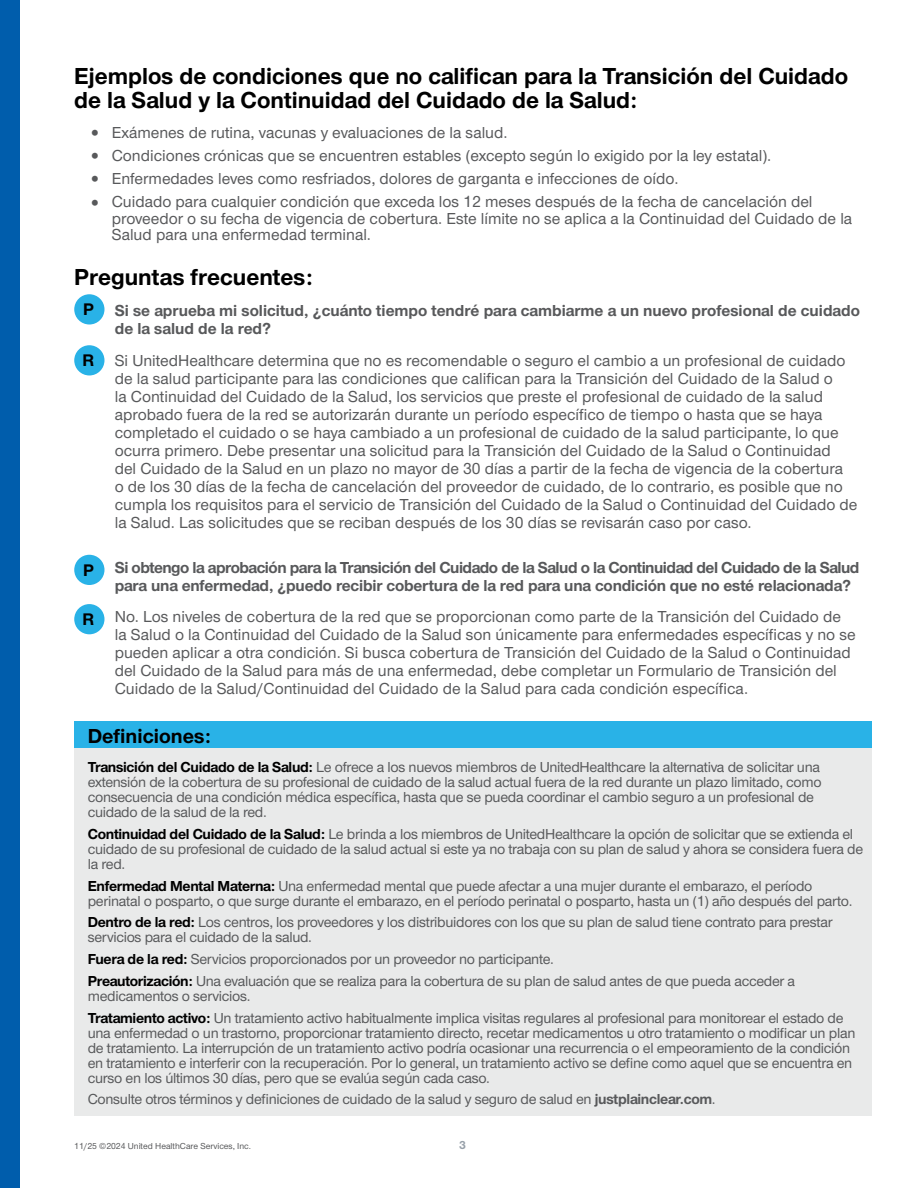
<style>
.page{position:relative;width:918px;height:1188px;background:#fff}
.page>*{position:absolute;margin:0;border:0;box-sizing:border-box;transform-origin:0 0}
.t1{font:700 24px/24px "UHC Sans";color:#000}
.t2{font:700 21px "UHC Sans";color:#000}
.t3{font:700 17.4px "UHC Sans";color:#000}
.t4{font:500 16.5px/18px "UHC Sans";color:#58595b}
.t5{font:700 16.5px/18px "UHC Sans";letter-spacing:-.03em;color:#58595b}
.t6{font:700 16.5px/18px "UHC Sans";letter-spacing:-.01em;color:#58595b}
.t7{font:500 15px/15px "UHC Sans";letter-spacing:-.02em;color:#58595b}
.t8{font:700 12px "UHC Sans";color:#97a0a9}
.s1{font-size:21.45px}
.s2{font-weight:700;color:#000}
.s3{font-weight:700}
</style>
<div class="page">
<div style="left:0;top:0;width:20px;height:1188px;background:#005dac"></div>
<div style="left:74px;top:721px;width:798px;height:39px;background:#29b2e7"></div>
<div style="left:74px;top:749px;width:798px;height:80px;background:#e9eaea"></div>
<div style="left:74px;top:815px;width:798px;height:66px;background:#e9eaea"></div>
<div style="left:74px;top:867px;width:798px;height:50px;background:#e9eaea"></div>
<div style="left:74px;top:904px;width:798px;height:50px;background:#e9eaea"></div>
<div style="left:74px;top:941px;width:798px;height:35px;background:#e9eaea"></div>
<div style="left:74px;top:962px;width:798px;height:51px;background:#e9eaea"></div>
<div style="left:74px;top:999px;width:798px;height:95px;background:#e9eaea"></div>
<div style="left:74px;top:1081px;width:798px;height:35px;background:#e9eaea"></div>
<div style="left:74px;top:294px;width:30px;height:31px;background:#29b2e7;border-radius:50%"></div>
<div style="left:74px;top:345px;width:30px;height:30px;background:#29b2e7;border-radius:50%"></div>
<div style="left:74px;top:555px;width:30px;height:30px;background:#29b2e7;border-radius:50%"></div>
<div style="left:74px;top:604px;width:30px;height:30px;background:#29b2e7;border-radius:50%"></div>
<h1 class="t1" style="left:74px;top:63px;width:775px">Ejemplos de condiciones que no califican para la Transición del Cuidado de la Salud y la Continuidad del Cuidado de la Salud:</h1>
<p class="t4" style="left:88px;top:122px;width:421px"><span class="s1">•</span> Exámenes de rutina, vacunas y evaluaciones de la salud.</p>
<p class="t4" style="left:88px;top:146px;width:685px"><span class="s1">•</span> Condiciones crónicas que se encuentren estables (excepto según lo exigido por la ley estatal).</p>
<p class="t4" style="left:88px;top:169px;width:592px"><span class="s1">•</span> Enfermedades leves como resfriados, dolores de garganta e infecciones de oído.</p>
<p class="t4" style="left:112px;top:193px;width:742px;line-height:16.5px;text-indent:-24px"><span class="s1">•</span> Cuidado para cualquier condición que exceda los 12 meses después de la fecha de cancelación del proveedor o su fecha de vigencia de cobertura. Este límite no se aplica a la Continuidad del Cuidado de la<br>Salud para una enfermedad terminal.</p>
<h1 class="t1" style="left:74px;top:264px;width:240px">Preguntas frecuentes:</h1>
<p class="t6" style="left:115px;top:301px;width:747px">Si se aprueba mi solicitud, ¿cuánto tiempo tendré para cambiarme a un nuevo profesional de cuidado de la salud de la red?</p>
<p class="t4" style="left:115px;top:350px;width:744px">Si UnitedHealthcare determina que no es recomendable o seguro el cambio a un profesional de cuidado de la salud participante para las condiciones que califican para la Transición del Cuidado de la Salud o<br>la Continuidad del Cuidado de la Salud, los servicios que preste el profesional de cuidado de la salud aprobado fuera de la red se autorizarán durante un período específico de tiempo o hasta que se haya completado el cuidado o se haya cambiado a un profesional de cuidado de la salud participante, lo que ocurra primero. Debe presentar una solicitud para la Transición del Cuidado de la Salud o Continuidad<br>del Cuidado de la Salud en un plazo no mayor de 30 días a partir de la fecha de vigencia de la cobertura<br>o de los 30 días de la fecha de cancelación del proveedor de cuidado, de lo contrario, es posible que no cumpla los requisitos para el servicio de Transición del Cuidado de la Salud o Continuidad del Cuidado de la Salud. Las solicitudes que se reciban después de los 30 días se revisarán caso por caso.</p>
<p class="t5" style="left:115px;top:557px;width:746px">Si obtengo la aprobación para la Transición del Cuidado de la Salud o la Continuidad del Cuidado de la Salud para una enfermedad, ¿puedo recibir cobertura de la red para una condición que no esté relacionada?</p>
<p class="t4" style="left:115px;top:607px;width:742px">No. Los niveles de cobertura de la red que se proporcionan como parte de la Transición del Cuidado de la Salud o la Continuidad del Cuidado de la Salud son únicamente para enfermedades específicas y no se pueden aplicar a otra condición. Si busca cobertura de Transición del Cuidado de la Salud o Continuidad del Cuidado de la Salud para más de una enfermedad, debe completar un Formulario de Transición del Cuidado de la Salud/Continuidad del Cuidado de la Salud para cada condición específica.</p>
<p class="t2" style="left:88px;top:722px;width:125px">Definiciones:</p>
<p class="t7" style="left:88px;top:759px;width:735px"><span class="s2">Transición del Cuidado de la Salud:</span> Le ofrece a los nuevos miembros de UnitedHealthcare la alternativa de solicitar una extensión de la cobertura de su profesional de cuidado de la salud actual fuera de la red durante un plazo limitado, como consecuencia de una condición médica específica, hasta que se pueda coordinar el cambio seguro a un profesional de cuidado de la salud de la red.</p>
<p class="t7" style="left:88px;top:826px;width:777px"><span class="s2">Continuidad del Cuidado de la Salud:</span> Le brinda a los miembros de UnitedHealthcare la opción de solicitar que se extienda el cuidado de su profesional de cuidado de la salud actual si este ya no trabaja con su plan de salud y ahora se considera fuera de la red.</p>
<p class="t7" style="left:88px;top:877px;width:766px"><span class="s2">Enfermedad Mental Materna:</span> Una enfermedad mental que puede afectar a una mujer durante el embarazo, el período perinatal o posparto, o que surge durante el embarazo, en el período perinatal o posparto, hasta un (1) año después del parto.</p>
<p class="t7" style="left:88px;top:914px;width:746px"><span class="s2">Dentro de la red:</span> Los centros, los proveedores y los distribuidores con los que su plan de salud tiene contrato para prestar servicios para el cuidado de la salud.</p>
<p class="t7" style="left:88px;top:948px;width:709px;line-height:21.8px"><span class="s2">Fuera de la red:</span> Servicios proporcionados por un proveedor no participante.<br><span class="s2">Preautorización:</span> Una evaluación que se realiza para la cobertura de su plan de salud antes de que pueda acceder a</p>
<p class="t7" style="left:88px;top:984px;width:757px;line-height:21.8px">medicamentos o servicios.<br><span class="s2">Tratamiento activo:</span> Un tratamiento activo habitualmente implica visitas regulares al profesional para monitorear el estado de</p>
<p class="t7" style="left:88px;top:1024px;width:769px">una enfermedad o un trastorno, proporcionar tratamiento directo, recetar medicamentos u otro tratamiento o modificar un plan de tratamiento. La interrupción de un tratamiento activo podría ocasionar una recurrencia o el empeoramiento de la condición en tratamiento e interferir con la recuperación. Por lo general, un tratamiento activo se define como aquel que se encuentra en curso en los últimos 30 días, pero que se evalúa según cada caso.</p>
<p class="t7" style="left:88px;top:1091px;width:629px">Consulte otros términos y definiciones de cuidado de la salud y seguro de salud en <span class="s3">justplainclear.com</span>.</p>
<p class="t3" style="left:83px;top:298px;width:12px">P</p>
<p class="t3" style="left:83px;top:349px;width:13px">R</p>
<p class="t3" style="left:83px;top:558px;width:12px">P</p>
<p class="t3" style="left:83px;top:608px;width:13px">R</p>
<p class="t8" style="left:459px;top:1137px;width:8px">3</p>
</div>
